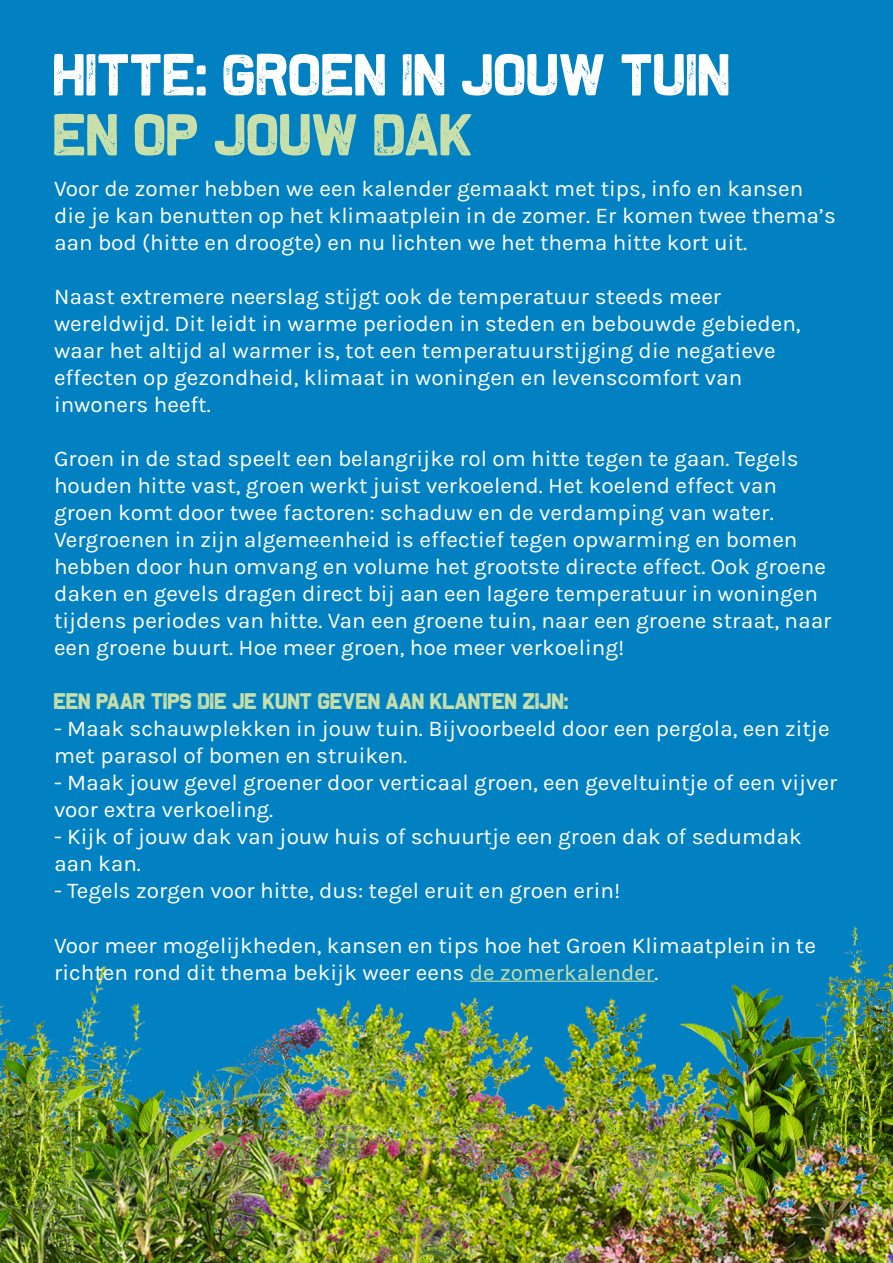
<style>
.page{position:relative;width:893px;height:1263px;background:#0181c1}
.page>*{position:absolute;margin:0;border:0;box-sizing:border-box;transform-origin:0 0}
.t1{font:60px "The Slugand Lion";color:#fff}
.t2{font:60px "The Slugand Lion";color:#c9e0ab}
.t3{font:22.5px/27px "Karla";color:#fff}
.t4{font:22.5px "The Slugand Lion";color:#c9e0ab}
.s1{color:#c9e0ab}
</style>
<div class="page">
<img style="left:0;top:926px;width:893px;height:337px">
<hr style="left:470px;top:981px;width:184px;height:1px;background:#c9e0ab">
<h1 class="t1" style="left:54px;top:42px;width:679px">HITTE: GROEN IN JOUW TUIN</h1>
<h1 class="t2" style="left:54px;top:102px;width:422px">EN OP JOUW DAK</h1>
<p class="t3" style="left:54px;top:176px;width:783px">Voor de zomer hebben we een kalender gemaakt met tips, info en kansen die je kan benutten op het klimaatplein in de zomer. Er komen twee thema’s aan bod (hitte en droogte) en nu lichten we het thema hitte kort uit.</p>
<p class="t3" style="left:54px;top:284px;width:748px">Naast extremere neerslag stijgt ook de temperatuur steeds meer wereldwijd. Dit leidt in warme perioden in steden en bebouwde gebieden, waar het altijd al warmer is, tot een temperatuurstijging die negatieve effecten op gezondheid, klimaat in woningen en levenscomfort van inwoners heeft.</p>
<p class="t3" style="left:54px;top:446px;width:779px">Groen in de stad speelt een belangrijke rol om hitte tegen te gaan. Tegels houden hitte vast, groen werkt juist verkoelend. Het koelend effect van groen komt door twee factoren: schaduw en de verdamping van water.<br>Vergroenen in zijn algemeenheid is effectief tegen opwarming en bomen hebben door hun omvang en volume het grootste directe effect. Ook groene daken en gevels dragen direct bij aan een lagere temperatuur in woningen tijdens periodes van hitte. Van een groene tuin, naar een groene straat, naar een groene buurt. Hoe meer groen, hoe meer verkoeling!</p>
<p class="t4" style="left:54px;top:689px;width:516px">EEN PAAR TIPS DIE JE KUNT GEVEN AAN KLANTEN ZIJN:</p>
<p class="t3" style="left:54px;top:716px;width:777px">- Maak schauwplekken in jouw tuin. Bijvoorbeeld door een pergola, een zitje met parasol of bomen en struiken.</p>
<p class="t3" style="left:54px;top:770px;width:785px">- Maak jouw gevel groener door verticaal groen, een geveltuintje of een vijver voor extra verkoeling.</p>
<p class="t3" style="left:54px;top:824px;width:749px">- Kijk of jouw dak van jouw huis of schuurtje een groen dak of sedumdak aan kan.</p>
<p class="t3" style="left:54px;top:878px;width:568px">- Tegels zorgen voor hitte, dus: tegel eruit en groen erin!</p>
<p class="t3" style="left:54px;top:932px;width:763px">Voor meer mogelijkheden, kansen en tips hoe het Groen Klimaatplein in te richten rond dit thema bekijk weer eens <span class="s1">de zomerkalender</span>.</p>
</div>
